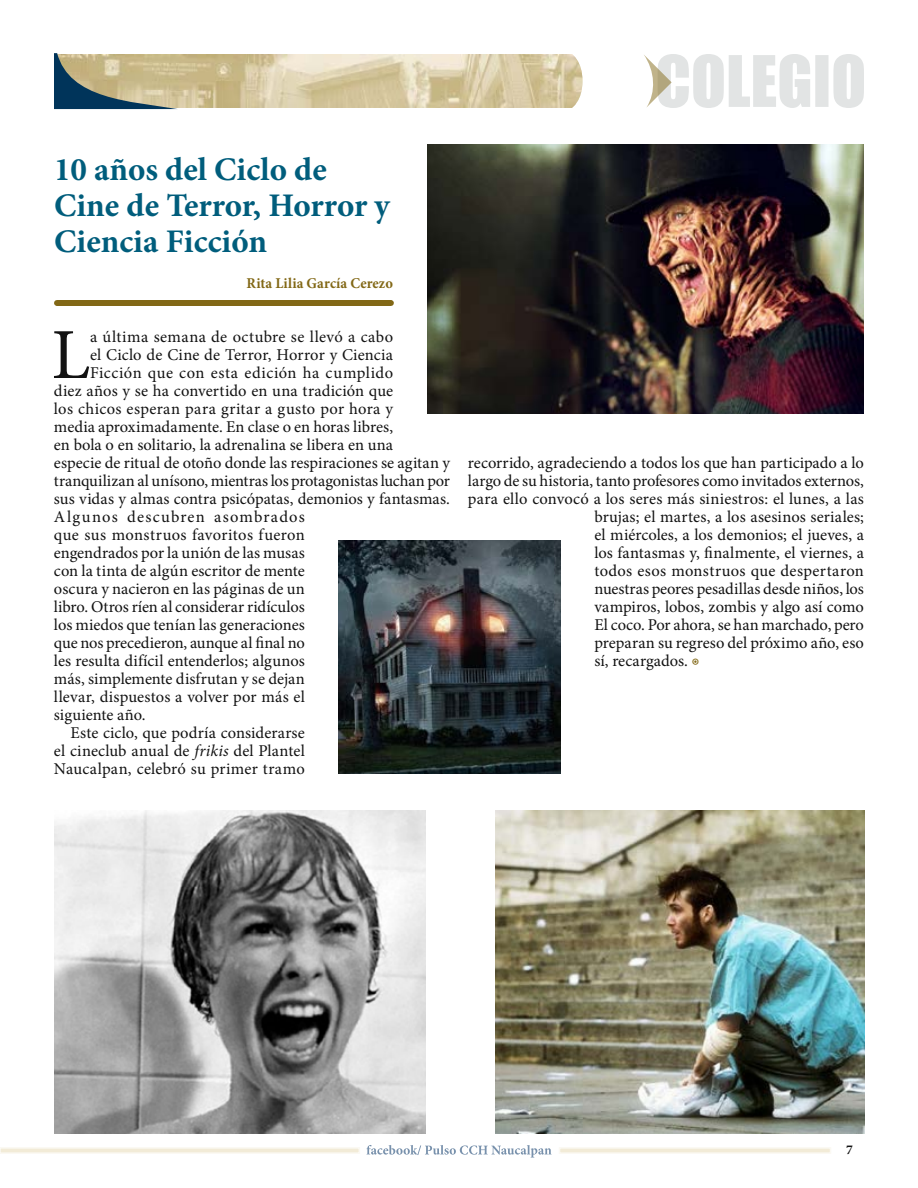
<style>
.page{position:relative;width:918px;height:1188px;background:#fff}
.page>*{position:absolute;margin:0;border:0;box-sizing:border-box;transform-origin:0 0}
.t1{font:71.85px "Minion Pro";color:#121212}
.t2{font:700 33px/36px "Minion Pro";color:#005d7c}
.t3{font:16.5px "Minion Pro";color:#121212}
.t4{font:16.5px "Minion Pro";letter-spacing:.02em;color:#121212}
.t5{font:16.5px "Minion Pro";letter-spacing:.025em;color:#121212}
.t6{font:16.5px "Minion Pro";letter-spacing:.075em;color:#121212}
.t7{font:700 15px "Minion Pro";letter-spacing:.015em;color:#826816;scale:.96 1}
.t8{font:700 13.5px "Minion Pro";color:#121212}
.s1{font-style:italic}
.s2{font-weight:700;color:#826816}
</style>
<div class="page">
<svg style="left:644px;top:54px;width:220px;height:54px"></svg>
<img style="left:427px;top:144px;width:437px;height:269px">
<img style="left:339px;top:541px;width:221px;height:232px">
<img style="left:55px;top:811px;width:371px;height:322px">
<img style="left:495px;top:811px;width:369px;height:322px">
<div style="left:57px;top:300px;width:334px;height:6px;background:#826816"></div>
<svg style="left:559px;top:1147px;width:272px;height:7px"></svg>
<svg style="left:366px;top:1145px;width:186px;height:13px"></svg>
<svg style="left:0;top:1147px;width:360px;height:7px"></svg>
<svg style="left:54px;top:53px;width:529px;height:56px;background:#c9c0a0"></svg>
<h2 class="t2" style="left:54px;top:151px;width:337px">10 años del Ciclo de<br>Cine de Terror, Horror y<br>Ciencia Ficción</h2>
<p class="t7" style="left:247px;top:273px;width:154px">Rita Lilia García Cerezo</p>
<h1 class="t1" style="left:51px;top:307px;width:40px">L</h1>
<p class="t5" style="left:90px;top:326px;width:305px">a última semana de octubre se llevó a cabo</p>
<p class="t3" style="left:90px;top:344px;width:305px">el Ciclo de Cine de Terror, Horror y Ciencia</p>
<p class="t5" style="left:90px;top:362px;width:305px">Ficción que con esta edición ha cumplido</p>
<p class="t3" style="left:54px;top:380px;width:341px">diez años y se ha convertido en una tradición que</p>
<p class="t4" style="left:54px;top:398px;width:341px">los chicos esperan para gritar a gusto por hora y</p>
<p class="t3" style="left:54px;top:416px;width:341px">media aproximadamente. En clase o en horas libres,</p>
<p class="t3" style="left:54px;top:434px;width:341px">en bola o en solitario, la adrenalina se libera en una</p>
<p class="t3" style="left:54px;top:452px;width:398px">especie de ritual de otoño donde las respiraciones se agitan y</p>
<p class="t3" style="left:54px;top:470px;width:398px">tranquilizan al unísono, mientras los protagonistas luchan por</p>
<p class="t3" style="left:54px;top:488px;width:398px">sus vidas y almas contra psicópatas, demonios y fantasmas.</p>
<p class="t6" style="left:54px;top:506px;width:252px">Algunos descubren asombrados</p>
<p class="t4" style="left:54px;top:524px;width:252px">que sus monstruos favoritos fueron</p>
<p class="t3" style="left:54px;top:542px;width:252px">engendrados por la unión de las musas</p>
<p class="t3" style="left:54px;top:560px;width:252px">con la tinta de algún escritor de mente</p>
<p class="t3" style="left:54px;top:578px;width:252px">oscura y nacieron en las páginas de un</p>
<p class="t3" style="left:54px;top:596px;width:252px">libro. Otros ríen al considerar ridículos</p>
<p class="t3" style="left:54px;top:614px;width:252px">los miedos que tenían las generaciones</p>
<p class="t3" style="left:54px;top:632px;width:252px">que nos precedieron, aunque al final no</p>
<p class="t3" style="left:54px;top:650px;width:252px">les resulta difícil entenderlos; algunos</p>
<p class="t3" style="left:54px;top:668px;width:252px">más, simplemente disfrutan y se dejan</p>
<p class="t3" style="left:54px;top:686px;width:252px">llevar, dispuestos a volver por más el</p>
<p class="t3" style="left:54px;top:704px;width:93px">siguiente año.</p>
<p class="t3" style="left:70px;top:722px;width:236px">Este ciclo, que podría considerarse</p>
<p class="t3" style="left:54px;top:740px;width:252px">el cineclub anual de <span class="s1">frikis</span> del Plantel</p>
<p class="t3" style="left:54px;top:758px;width:252px">Naucalpan, celebró su primer tramo</p>
<p class="t3" style="left:468px;top:452px;width:397px">recorrido, agradeciendo a todos los que han participado a lo</p>
<p class="t3" style="left:468px;top:470px;width:398px">largo de su historia, tanto profesores como invitados externos,</p>
<p class="t3" style="left:468px;top:488px;width:398px">para ello convocó a los seres más siniestros: el lunes, a las</p>
<p class="t3" style="left:594px;top:506px;width:271px">brujas; el martes, a los asesinos seriales;</p>
<p class="t3" style="left:594px;top:524px;width:271px">el miércoles, a los demonios; el jueves, a</p>
<p class="t3" style="left:594px;top:542px;width:271px">los fantasmas y, finalmente, el viernes, a</p>
<p class="t4" style="left:594px;top:560px;width:271px">todos esos monstruos que despertaron</p>
<p class="t3" style="left:594px;top:578px;width:271px">nuestras peores pesadillas desde niños, los</p>
<p class="t3" style="left:594px;top:596px;width:271px">vampiros, lobos, zombis y algo así como</p>
<p class="t3" style="left:594px;top:614px;width:271px">El coco. Por ahora, se han marchado, pero</p>
<p class="t3" style="left:594px;top:632px;width:271px">preparan su regreso del próximo año, eso</p>
<p class="t3" style="left:594px;top:650px;width:106px">sí, recargados. <span class="s2">◉</span></p>
<p class="t8" style="left:846px;top:1140px;width:8px">7</p>
</div>
